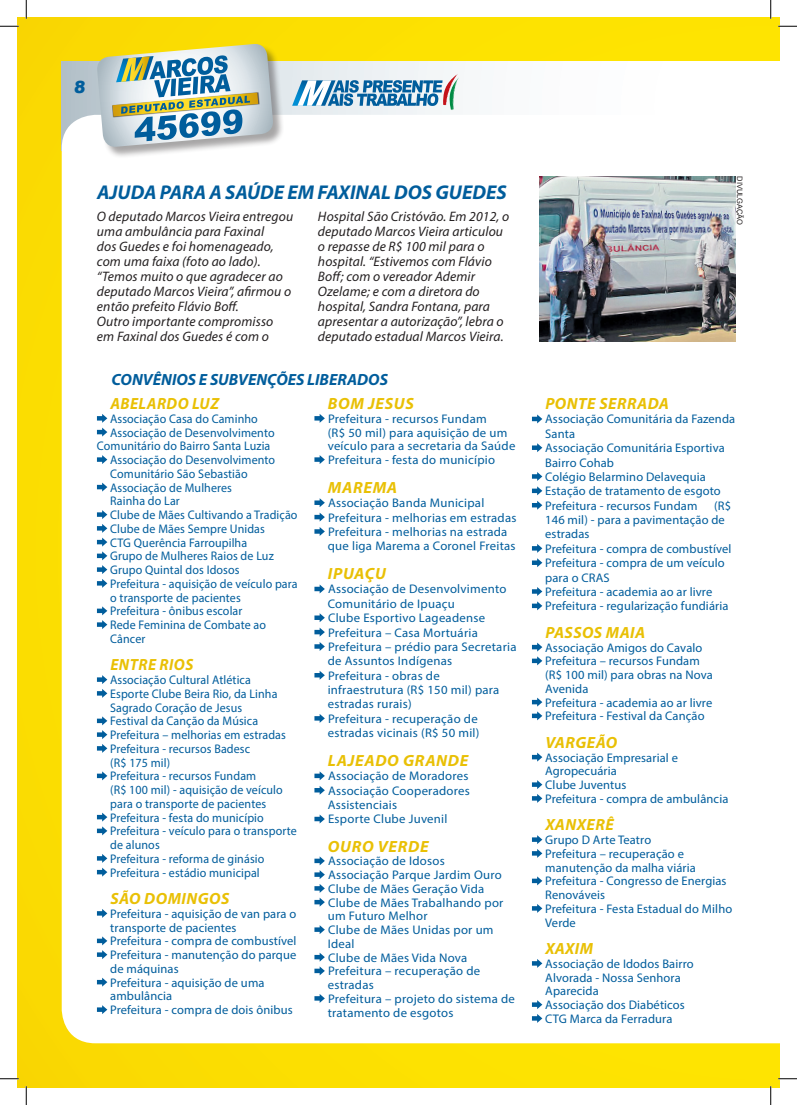
<style>
.page{position:relative;width:797px;height:1105px;background:#fff}
.page>*{position:absolute;margin:0;border:0;box-sizing:border-box;transform-origin:0 0}
.t1{font:italic 700 20px "Myriad Pro";color:#005d9c}
.t2{font:900 16.88px "Arial";color:#005d9c}
.t3{font:italic 700 16.25px "Myriad Pro";letter-spacing:.03em;color:#e9c005}
.t4{font:italic 700 16.25px "Myriad Pro";color:#005d9c}
.t5{font:italic 700 16.25px "Myriad Pro";letter-spacing:.03em;color:#e9c005;scale:.96 1}
.t6{font:italic 13.75px/15px "Myriad Pro";letter-spacing:.01em;color:#231f20}
.t7{font:12.5px/13.8px "Myriad Pro";letter-spacing:.01em;color:#005d9c}
.t8{font:12.5px/13.8px "Myriad Pro";letter-spacing:.01em;color:#005d9c;scale:.96 1}
.t9{font:7.5px "Arial";letter-spacing:-.01em;color:#231f20}
</style>
<div class="page">
<div style="left:17px;top:17px;width:762px;height:1070px;background:#fbdd01"></div>
<svg style="left:62px;top:62px;width:717px;height:53px;background:#f3f6f7"></svg>
<div style="left:62px;top:115px;width:717px;height:928px;background:#fff"></div>
<svg style="left:292px;top:73px;width:167px;height:38px;background:#9dbed3"></svg>
<div style="left:98px;top:45px;width:187px;height:114px;background:#231f20;opacity:.4"></div>
<svg style="left:96px;top:44px;width:178px;height:104px;background:#acbfb2"></svg>
<svg style="left:97px;top:414px;width:10px;height:23px"></svg>
<svg style="left:97px;top:455px;width:10px;height:9px"></svg>
<svg style="left:97px;top:483px;width:10px;height:9px"></svg>
<svg style="left:97px;top:510px;width:10px;height:78px"></svg>
<svg style="left:97px;top:606px;width:10px;height:23px"></svg>
<svg style="left:97px;top:675px;width:10px;height:23px"></svg>
<svg style="left:97px;top:716px;width:10px;height:37px"></svg>
<svg style="left:97px;top:771px;width:10px;height:9px"></svg>
<svg style="left:97px;top:813px;width:10px;height:22px"></svg>
<svg style="left:97px;top:854px;width:10px;height:23px"></svg>
<svg style="left:97px;top:909px;width:10px;height:9px"></svg>
<svg style="left:97px;top:936px;width:10px;height:23px"></svg>
<svg style="left:97px;top:978px;width:10px;height:9px"></svg>
<svg style="left:97px;top:1005px;width:10px;height:9px"></svg>
<svg style="left:314px;top:414px;width:11px;height:9px"></svg>
<svg style="left:314px;top:455px;width:11px;height:9px"></svg>
<svg style="left:314px;top:498px;width:11px;height:9px"></svg>
<svg style="left:314px;top:513px;width:11px;height:23px"></svg>
<svg style="left:314px;top:584px;width:11px;height:9px"></svg>
<svg style="left:314px;top:613px;width:11px;height:9px"></svg>
<svg style="left:314px;top:628px;width:11px;height:23px"></svg>
<svg style="left:314px;top:671px;width:11px;height:9px"></svg>
<svg style="left:314px;top:714px;width:11px;height:9px"></svg>
<svg style="left:314px;top:771px;width:11px;height:9px"></svg>
<svg style="left:314px;top:786px;width:11px;height:9px"></svg>
<svg style="left:314px;top:814px;width:11px;height:9px"></svg>
<svg style="left:314px;top:856px;width:11px;height:51px"></svg>
<svg style="left:314px;top:925px;width:11px;height:9px"></svg>
<svg style="left:314px;top:953px;width:11px;height:22px"></svg>
<svg style="left:314px;top:994px;width:11px;height:9px"></svg>
<svg style="left:532px;top:414px;width:10px;height:9px"></svg>
<svg style="left:532px;top:443px;width:10px;height:9px"></svg>
<svg style="left:532px;top:472px;width:10px;height:23px"></svg>
<svg style="left:532px;top:501px;width:10px;height:9px"></svg>
<svg style="left:532px;top:544px;width:10px;height:23px"></svg>
<svg style="left:532px;top:587px;width:10px;height:23px"></svg>
<svg style="left:532px;top:643px;width:10px;height:22px"></svg>
<svg style="left:532px;top:698px;width:10px;height:22px"></svg>
<svg style="left:532px;top:753px;width:10px;height:9px"></svg>
<svg style="left:532px;top:780px;width:10px;height:23px"></svg>
<svg style="left:532px;top:835px;width:10px;height:23px"></svg>
<svg style="left:532px;top:876px;width:10px;height:9px"></svg>
<svg style="left:532px;top:904px;width:10px;height:9px"></svg>
<svg style="left:532px;top:959px;width:10px;height:9px"></svg>
<svg style="left:532px;top:1000px;width:10px;height:23px"></svg>
<img style="left:539px;top:176px;width:196px;height:165px">
<svg style="left:0;top:25px;width:19px;height:2px"></svg>
<svg style="left:778px;top:25px;width:19px;height:2px"></svg>
<svg style="left:0;top:1078px;width:19px;height:1px"></svg>
<svg style="left:778px;top:1078px;width:19px;height:1px"></svg>
<svg style="left:25px;top:0;width:2px;height:19px"></svg>
<svg style="left:25px;top:1086px;width:2px;height:19px"></svg>
<svg style="left:770px;top:0;width:1px;height:19px"></svg>
<svg style="left:770px;top:1086px;width:1px;height:19px"></svg>
<h2 class="t2" style="left:74px;top:74px;width:15px">8</h2>
<h1 class="t1" style="left:97px;top:179px;width:411px">AJUDA PARA A SAÚDE EM FAXINAL DOS GUEDES</h1>
<p class="t6" style="left:97px;top:209px;width:198px">O deputado Marcos Vieira entregou uma ambulância para Faxinal<br>dos Guedes e foi homenageado, com uma faixa (foto ao lado). “Temos muito o que agradecer ao deputado Marcos Vieira”, afirmou o então prefeito Flávio Boff.<br>Outro importante compromisso em Faxinal dos Guedes é com o</p>
<p class="t6" style="left:318px;top:209px;width:193px">Hospital São Cristóvão. Em 2012, o deputado Marcos Vieira articulou o repasse de R$ 100 mil para o hospital. “Estivemos com Flávio<br>Boff; com o vereador Ademir<br>Ozelame; e com a diretora do hospital, Sandra Fontana, para apresentar a autorização”, lebra o deputado estadual Marcos Vieira.</p>
<h3 class="t4" style="left:111px;top:369px;width:278px">CONVÊNIOS E SUBVENÇÕES LIBERADOS</h3>
<h3 class="t5" style="left:110px;top:393px;width:115px">ABELARDO LUZ</h3>
<p class="t8" style="left:110px;top:411px;width:155px">Associação Casa do Caminho</p>
<p class="t8" style="left:110px;top:425px;width:173px">Associação de Desenvolvimento</p>
<p class="t8" style="left:97px;top:439px;width:182px">Comunitário do Bairro Santa Luzia</p>
<p class="t8" style="left:110px;top:453px;width:173px">Associação do Desenvolvimento</p>
<p class="t8" style="left:110px;top:466px;width:145px">Comunitário São Sebastião</p>
<p class="t8" style="left:110px;top:480px;width:128px">Associação de Mulheres</p>
<p class="t8" style="left:110px;top:494px;width:74px">Rainha do Lar</p>
<p class="t8" style="left:110px;top:508px;width:197px">Clube de Mães Cultivando a Tradição</p>
<p class="t8" style="left:110px;top:521px;width:163px">Clube de Mães Sempre Unidas</p>
<p class="t8" style="left:110px;top:535px;width:144px">CTG Querência Farroupilha</p>
<p class="t8" style="left:110px;top:549px;width:172px">Grupo de Mulheres Raios de Luz</p>
<p class="t8" style="left:110px;top:563px;width:136px">Grupo Quintal dos Idosos</p>
<p class="t8" style="left:110px;top:576px;width:197px">Prefeitura - aquisição de veículo para</p>
<p class="t8" style="left:110px;top:590px;width:137px">o transporte de pacientes</p>
<p class="t8" style="left:110px;top:604px;width:139px">Prefeitura - ônibus escolar</p>
<p class="t8" style="left:110px;top:618px;width:164px">Rede Feminina de Combate ao</p>
<p class="t8" style="left:110px;top:631px;width:38px">Câncer</p>
<h3 class="t5" style="left:110px;top:654px;width:88px">ENTRE RIOS</h3>
<p class="t8" style="left:110px;top:673px;width:196px">Associação Cultural Atlética<br>Esporte Clube Beira Rio, da Linha<br>Sagrado Coração de Jesus<br>Festival da Canção da Música<br>Prefeitura – melhorias em estradas<br>Prefeitura - recursos Badesc<br>(R$ 175 mil)<br>Prefeitura - recursos Fundam<br>(R$ 100 mil) - aquisição de veículo para o transporte de pacientes<br>Prefeitura - festa do município<br>Prefeitura - veículo para o transporte de alunos<br>Prefeitura - reforma de ginásio<br>Prefeitura - estádio municipal</p>
<h3 class="t3" style="left:110px;top:888px;width:121px">SÃO DOMINGOS</h3>
<p class="t7" style="left:110px;top:906px;width:188px">Prefeitura - aquisição de van para o transporte de pacientes<br>Prefeitura - compra de combustível<br>Prefeitura - manutenção do parque de máquinas<br>Prefeitura - aquisição de uma ambulância<br>Prefeitura - compra de dois ônibus</p>
<h3 class="t3" style="left:328px;top:393px;width:87px">BOM JESUS</h3>
<p class="t7" style="left:328px;top:411px;width:189px">Prefeitura - recursos Fundam<br>(R$ 50 mil) para aquisição de um veículo para a secretaria da Saúde<br>Prefeitura - festa do município</p>
<h3 class="t3" style="left:328px;top:477px;width:71px">MAREMA</h3>
<p class="t7" style="left:328px;top:496px;width:190px;line-height:14.4px">Associação Banda Municipal<br>Prefeitura - melhorias em estradas<br>Prefeitura - melhorias na estrada que liga Marema a Coronel Freitas</p>
<h3 class="t3" style="left:328px;top:563px;width:59px">IPUAÇU</h3>
<p class="t7" style="left:328px;top:582px;width:190px;line-height:14.4px">Associação de Desenvolvimento<br>Comunitário de Ipuaçu<br>Clube Esportivo Lageadense<br>Prefeitura – Casa Mortuária<br>Prefeitura – prédio para Secretaria de Assuntos Indígenas<br>Prefeitura - obras de infraestrutura (R$ 150 mil) para estradas rurais)<br>Prefeitura - recuperação de estradas vicinais (R$ 50 mil)</p>
<h3 class="t3" style="left:328px;top:750px;width:142px">LAJEADO GRANDE</h3>
<p class="t7" style="left:328px;top:769px;width:143px;line-height:14.4px">Associação de Moradores<br>Associação Cooperadores<br>Assistenciais<br>Esporte Clube Juvenil</p>
<h3 class="t3" style="left:328px;top:835px;width:102px">OURO VERDE</h3>
<p class="t7" style="left:328px;top:854px;width:189px">Associação de Idosos<br>Associação Parque Jardim Ouro<br>Clube de Mães Geração Vida<br>Clube de Mães Trabalhando por um Futuro Melhor<br>Clube de Mães Unidas por um<br>Ideal<br>Clube de Mães Vida Nova<br>Prefeitura – recuperação de estradas<br>Prefeitura – projeto do sistema de tratamento de esgotos</p>
<p class="t9" style="left:744px;top:176px;width:50px;rotate:90deg">DIVULGAÇÃO</p>
<h3 class="t3" style="left:545px;top:393px;width:125px">PONTE SERRADA</h3>
<p class="t7" style="left:545px;top:412px;width:191px;line-height:14.4px">Associação Comunitária da Fazenda<br>Santa<br>Associação Comunitária Esportiva<br>Bairro Cohab<br>Colégio Belarmino Delavequia<br>Estação de tratamento de esgoto<br>Prefeitura - recursos Fundam</p>
<p class="t7" style="left:545px;top:498px;width:188px;line-height:14.4px;text-indent:169px">(R$<br>146 mil) - para a pavimentação de estradas<br>Prefeitura - compra de combustível<br>Prefeitura - compra de um veículo para o CRAS<br>Prefeitura - academia ao ar livre<br>Prefeitura - regularização fundiária</p>
<h3 class="t3" style="left:545px;top:622px;width:101px">PASSOS MAIA</h3>
<p class="t7" style="left:545px;top:640px;width:169px">Associação Amigos do Cavalo<br>Prefeitura – recursos Fundam (R$ 100 mil) para obras na Nova<br>Avenida<br>Prefeitura - academia ao ar livre<br>Prefeitura - Festival da Canção</p>
<h3 class="t3" style="left:545px;top:732px;width:73px">VARGEÃO</h3>
<p class="t7" style="left:545px;top:750px;width:185px">Associação Empresarial e<br>Agropecuária<br>Clube Juventus<br>Prefeitura - compra de ambulância</p>
<h3 class="t3" style="left:545px;top:814px;width:70px">XANXERÊ</h3>
<p class="t7" style="left:545px;top:833px;width:188px">Grupo D Arte Teatro<br>Prefeitura – recuperação e manutenção da malha viária<br>Prefeitura - Congresso de Energias<br>Renováveis<br>Prefeitura - Festa Estadual do Milho<br>Verde</p>
<h3 class="t3" style="left:545px;top:938px;width:49px">XAXIM</h3>
<p class="t7" style="left:545px;top:956px;width:150px">Associação de Idodos Bairro<br>Alvorada - Nossa Senhora<br>Aparecida<br>Associação dos Diabéticos<br>CTG Marca da Ferradura</p>
</div>
